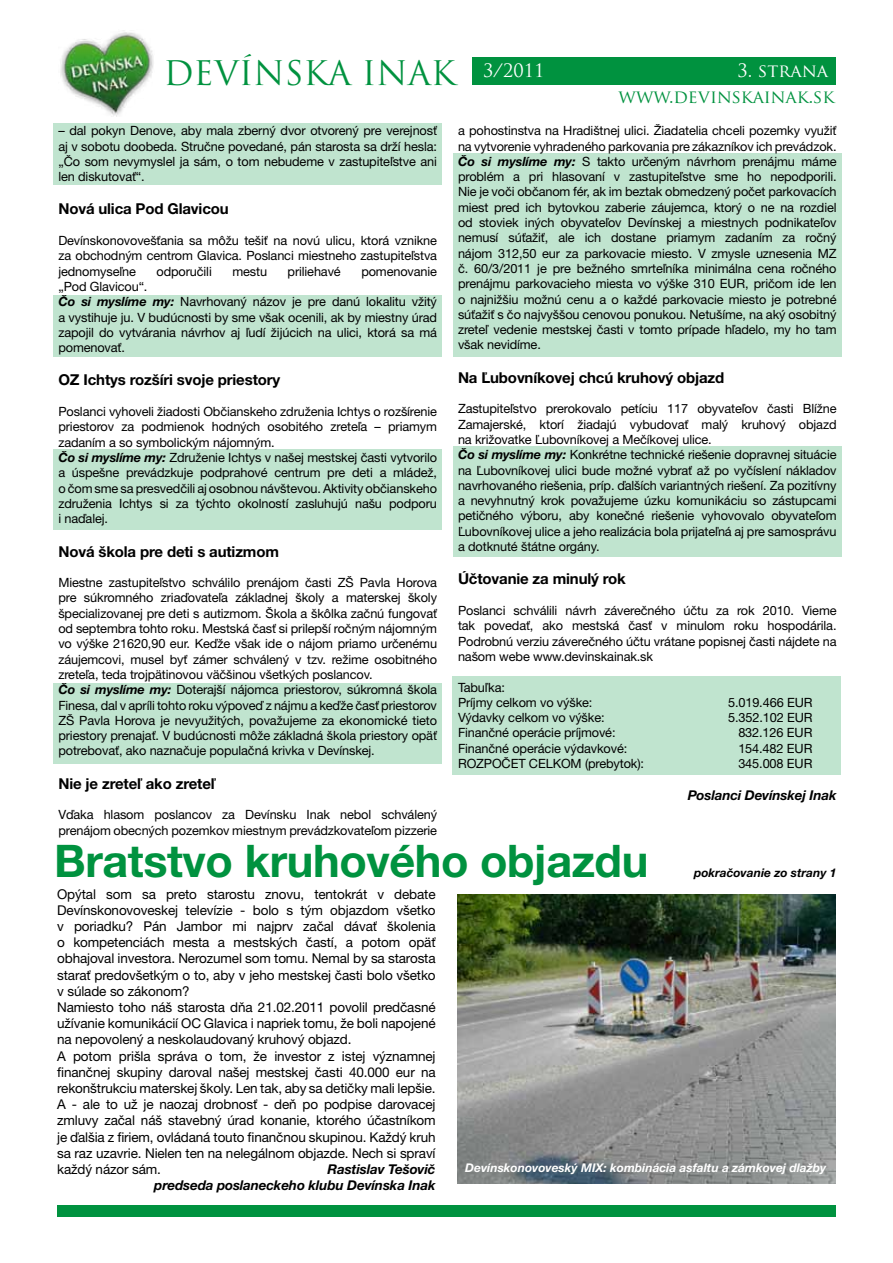
<style>
.page{position:relative;width:893px;height:1263px;background:#fff}
.page>*{position:absolute;margin:0;border:0;box-sizing:border-box;transform-origin:0 0}
.t1{font:700 45px "Helvetica Neue CE";letter-spacing:-.01em;color:#00923f}
.t2{font:33px "Trajan Pro";color:#00923f}
.t3{font:18px "Trajan Pro";color:#00923f}
.t4{font:18px "Trajan Pro";color:#fff}
.t5{font:700 15px "Helvetica Neue CE";letter-spacing:-.01em;color:#000}
.t6{font:13.5px/16.2px "Helvetica Neue CE";letter-spacing:-.01em;color:#000}
.t7{font:italic 700 13.5px/16.2px "Helvetica Neue CE";letter-spacing:-.01em;color:#000;text-align:right}
.t8{font:12.75px/15.3px "Helvetica Neue CE";letter-spacing:-.01em;color:#000}
.t9{font:italic 700 12px "Helvetica Neue CE";color:#fff}
.t10{font:italic 700 12px "Helvetica Neue CE";color:#000}
.s1{font-weight:700;font-style:italic}
</style>
<div class="page">
<img style="left:60px;top:30px;width:94px;height:87px">
<div style="left:57px;top:1205px;width:779px;height:12px;background:#00923f"></div>
<div style="left:54px;top:123px;width:388px;height:61px;background:#c0e4cf"></div>
<div style="left:54px;top:296px;width:388px;height:61px;background:#c0e4cf"></div>
<div style="left:54px;top:449px;width:388px;height:80px;background:#c0e4cf"></div>
<div style="left:54px;top:683px;width:388px;height:81px;background:#c0e4cf"></div>
<div style="left:452px;top:676px;width:388px;height:99px;background:#c0e4cf"></div>
<div style="left:453px;top:154px;width:388px;height:203px;background:#c0e4cf"></div>
<div style="left:453px;top:446px;width:388px;height:111px;background:#c0e4cf"></div>
<div style="left:472px;top:57px;width:364px;height:28px;background:#00923f"></div>
<img style="left:457px;top:894px;width:379px;height:289px">
<h2 class="t2" style="left:163px;top:52px;width:294px">DEVÍNSKA INAK</h2>
<h3 class="t4" style="left:483px;top:59px;width:63px">3/2011</h3>
<h3 class="t4" style="left:737px;top:59px;width:92px">3. strana</h3>
<h3 class="t3" style="left:619px;top:85px;width:217px">www.devinskainak.sk</h3>
<p class="t8" style="left:58px;top:123px;width:380px;text-align:justify">– dal pokyn Denove, aby mala zberný dvor otvorený pre verejnosť aj v sobotu doobeda. Stručne povedané, pán starosta sa drží hesla: „Čo som nevymyslel ja sám, o tom nebudeme v zastupiteľstve ani len diskutovať“.</p>
<p class="t5" style="left:58px;top:201px;width:172px">Nová ulica Pod Glavicou</p>
<p class="t8" style="left:58px;top:233px;width:380px;text-align:justify">Devínskonovovešťania sa môžu tešiť na novú ulicu, ktorá vznikne za obchodným centrom Glavica. Poslanci miestneho zastupiteľstva jednomyseľne</p>
<p class="t8" style="left:157px;top:263px;width:57px">odporučili</p>
<p class="t8" style="left:232px;top:263px;width:36px">mestu</p>
<p class="t8" style="left:288px;top:263px;width:55px">priliehavé</p>
<p class="t8" style="left:361px;top:263px;width:77px">pomenovanie</p>
<p class="t8" style="left:58px;top:279px;width:380px">„Pod Glavicou“.<br><span class="s1">Čo si myslíme my:</span> Navrhovaný názov je pre danú lokalitu vžitý a vystihuje ju. V budúcnosti by sme však ocenili, ak by miestny úrad zapojil do vytvárania návrhov aj ľudí žijúcich na ulici, ktorá sa má pomenovať.</p>
<p class="t5" style="left:58px;top:372px;width:223px">OZ Ichtys rozšíri svoje priestory</p>
<p class="t8" style="left:58px;top:404px;width:380px">Poslanci vyhoveli žiadosti Občianskeho združenia Ichtys o rozšírenie priestorov za podmienok hodných osobitého zreteľa – priamym zadaním a so symbolickým nájomným.<br><span class="s1">Čo si myslíme my:</span> Združenie Ichtys v našej mestskej časti vytvorilo a úspešne prevádzkuje podprahové centrum pre deti a mládež, o čom sme sa presvedčili aj osobnou návštevou. Aktivity občianskeho združenia Ichtys si za týchto okolností zasluhujú našu podporu i naďalej.</p>
<p class="t5" style="left:58px;top:543px;width:222px">Nová škola pre deti s autizmom</p>
<p class="t8" style="left:58px;top:575px;width:380px">Miestne zastupiteľstvo schválilo prenájom časti ZŠ Pavla Horova pre súkromného zriaďovateľa základnej školy a materskej školy špecializovanej pre deti s autizmom. Škola a škôlka začnú fungovať od septembra tohto roku. Mestská časť si prilepší ročným nájomným vo výške 21620,90 eur. Keďže však ide o nájom priamo určenému záujemcovi, musel byť zámer schválený v tzv. režime osobitného zreteľa, teda trojpätinovou väčšinou všetkých poslancov.<br><span class="s1">Čo si myslíme my:</span> Doterajší nájomca priestorov, súkromná škola Finesa, dal v apríli tohto roku výpoveď z nájmu a keďže časť priestorov ZŠ Pavla Horova je nevyužitých, považujeme za ekonomické tieto priestory prenajať. V budúcnosti môže základná škola priestory opäť potrebovať, ako naznačuje populačná krivka v Devínskej.</p>
<p class="t5" style="left:58px;top:775px;width:159px">Nie je zreteľ ako zreteľ</p>
<p class="t8" style="left:58px;top:807px;width:380px">Vďaka hlasom poslancov za Devínsku Inak nebol schválený prenájom obecných pozemkov miestnym prevádzkovateľom pizzerie</p>
<p class="t8" style="left:458px;top:123px;width:380px;text-align:justify">a pohostinstva na Hradištnej ulici. Žiadatelia chceli pozemky využiť na vytvorenie vyhradeného parkovania pre zákazníkov ich prevádzok.<br><span class="s1">Čo si myslíme my:</span> S takto určeným návrhom prenájmu máme problém a pri hlasovaní v zastupiteľstve sme ho nepodporili.<br>Nie je voči občanom fér, ak im beztak obmedzený počet parkovacích miest pred ich bytovkou zaberie záujemca, ktorý o ne na rozdiel od stoviek iných obyvateľov Devínskej a miestnych podnikateľov nemusí súťažiť, ale ich dostane priamym zadaním za ročný nájom 312,50 eur za parkovacie miesto. V zmysle uznesenia MZ č. 60/3/2011 je pre bežného smrteľníka minimálna cena ročného prenájmu parkovacieho miesta vo výške 310 EUR, pričom ide len o najnižšiu možnú cenu a o každé parkovacie miesto je potrebné súťažiť s čo najvyššou cenovou ponukou. Netušíme, na aký osobitný zreteľ vedenie mestskej časti v tomto prípade hľadelo, my ho tam však nevidíme.</p>
<p class="t5" style="left:458px;top:369px;width:268px">Na Ľubovníkovej chcú kruhový objazd</p>
<p class="t8" style="left:458px;top:401px;width:380px">Zastupiteľstvo prerokovalo petíciu 117 obyvateľov časti Blížne Zamajerské, ktorí žiadajú vybudovať malý kruhový objazd na križovatke Ľubovníkovej a Mečíkovej ulice.<br><span class="s1">Čo si myslíme my:</span> Konkrétne technické riešenie dopravnej situácie na Ľubovníkovej ulici bude možné vybrať až po vyčíslení nákladov navrhovaného riešenia, príp. ďalších variantných riešení. Za pozitívny a nevyhnutný krok považujeme úzku komunikáciu so zástupcami petičného výboru, aby konečné riešenie vyhovovalo obyvateľom Ľubovníkovej ulice a jeho realizácia bola prijateľná aj pre samosprávu a dotknuté štátne orgány.</p>
<p class="t5" style="left:458px;top:571px;width:169px">Účtovanie za minulý rok</p>
<p class="t8" style="left:458px;top:603px;width:380px;text-align:justify">Poslanci schválili návrh záverečného účtu za rok 2010. Vieme tak povedať, ako mestská časť v minulom roku hospodárila.<br>Podrobnú verziu záverečného účtu vrátane popisnej časti nájdete na našom webe www.devinskainak.sk</p>
<p class="t8" style="left:458px;top:679px;width:136px">Tabuľka:<br>Príjmy celkom vo výške:</p>
<p class="t8" style="left:728px;top:695px;width:86px">5.019.466 EUR</p>
<p class="t8" style="left:458px;top:710px;width:148px">Výdavky celkom vo výške:</p>
<p class="t8" style="left:728px;top:710px;width:86px">5.352.102 EUR</p>
<p class="t8" style="left:458px;top:725px;width:159px">Finančné operácie príjmové:</p>
<p class="t8" style="left:738px;top:725px;width:76px">832.126 EUR</p>
<p class="t8" style="left:458px;top:740px;width:171px">Finančné operácie výdavkové:</p>
<p class="t8" style="left:738px;top:740px;width:76px">154.482 EUR</p>
<p class="t8" style="left:458px;top:756px;width:188px">ROZPOČET CELKOM (prebytok):</p>
<p class="t8" style="left:738px;top:756px;width:76px">345.008 EUR</p>
<p class="t7" style="left:688px;top:787px;width:150px">Poslanci Devínskej Inak</p>
<h1 class="t1" style="left:54px;top:835px;width:595px">Bratstvo kruhového objazdu</h1>
<p class="t10" style="left:694px;top:866px;width:144px">pokračovanie zo strany 1</p>
<p class="t6" style="left:57px;top:886px;width:380px">Opýtal som sa preto starostu znovu, tentokrát v debate Devínskonovoveskej televízie - bolo s tým objazdom všetko v poriadku? Pán Jambor mi najprv začal dávať školenia o kompetenciách mesta a mestských častí, a potom opäť obhajoval investora. Nerozumel som tomu. Nemal by sa starosta starať predovšetkým o to, aby v jeho mestskej časti bolo všetko v súlade so zákonom?<br>Namiesto toho náš starosta dňa 21.02.2011 povolil predčasné užívanie komunikácií OC Glavica i napriek tomu, že boli napojené na nepovolený a neskolaudovaný kruhový objazd.<br>A potom prišla správa o tom, že investor z istej významnej finančnej skupiny daroval našej mestskej časti 40.000 eur na rekonštrukciu materskej školy. Len tak, aby sa detičky mali lepšie.<br>A - ale to už je naozaj drobnosť - deň po podpise darovacej zmluvy začal náš stavebný úrad konanie, ktorého účastníkom je ďalšia z firiem, ovládaná touto finančnou skupinou. Každý kruh sa raz uzavrie. Nielen ten na nelegálnom objazde. Nech si spraví každý názor sám.</p>
<p class="t7" style="left:154px;top:1161px;width:283px">Rastislav Tešovič<br>predseda poslaneckeho klubu Devínska Inak</p>
<p class="t9" style="left:465px;top:1161px;width:362px">Devínskonovoveský MIX: kombinácia asfaltu a zámkovej dlažby</p>
</div>
